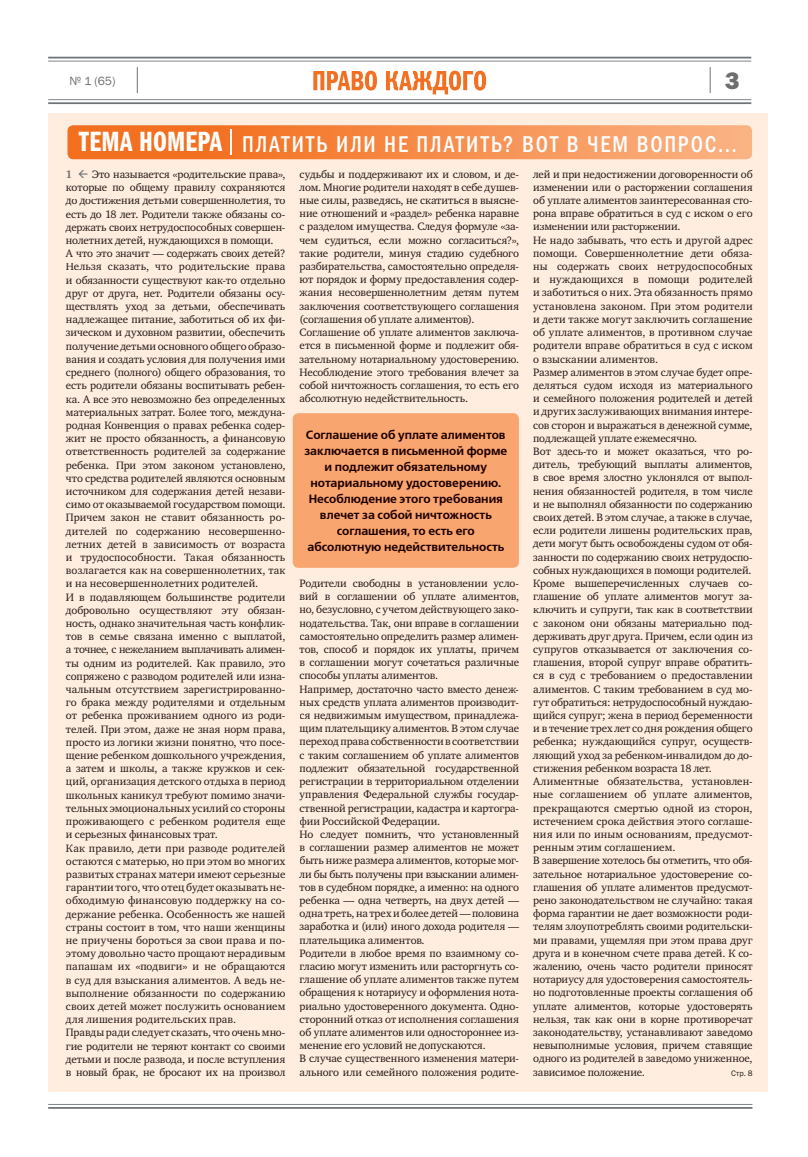
<style>
.page{position:relative;width:808px;height:1157px;background:#fff}
.page>*{position:absolute;margin:0;border:0;box-sizing:border-box;transform-origin:0 0}
.t1{font:28px "Franklin Gothic Demi Cmp ITC";letter-spacing:.005em;color:#fff}
.t2{font:24px "Franklin Gothic Heavy ITC";color:#6d6e70}
.t3{font:23px "Franklin Gothic Medi Cond ITC";letter-spacing:.09em;color:#fff;scale:.92 1}
.t4{font:12px/16px "Free Set Demi C";letter-spacing:-.005em;color:#1e0000;text-align:center}
.t5{font:12px "Franklin Gothic Book ITC";color:#6d6e70}
.t6{font:11px/13.2px "Charter ITC";color:#221917}
.t7{font:700 11px "Charter ITC";color:#6d6e70}
.t8{font:8px "Franklin Gothic Book ITC";color:#221917}
</style>
<div class="page">
<svg style="left:48px;top:1104px;width:704px;height:4px"></svg>
<svg style="left:48px;top:57px;width:703px;height:47px"></svg>
<div style="left:48px;top:113px;width:719px;height:978px;background:#ffeddf"></div>
<div style="left:67px;top:125px;width:685px;height:34px;background:linear-gradient(to right,#f26510,#fab181);border-radius:6px"></div>
<svg style="left:231px;top:129px;width:1px;height:26px"></svg>
<div style="left:293px;top:413px;width:226px;height:155px;background:#f9a56f;border-radius:6px"></div>
<p class="t5" style="left:69px;top:76px;width:48px">№ 1 (65)</p>
<h2 class="t2" style="left:725px;top:72px;width:16px">3</h2>
<h1 class="t1" style="left:79px;top:131px;width:145px">ТЕМА НОМЕРА</h1>
<h3 class="t3" style="left:242px;top:135px;width:540px">ПЛАТИТЬ ИЛИ НЕ ПЛАТИТЬ? ВОТ В ЧЕМ ВОПРОС…</h3>
<p class="t6" style="left:66px;top:169px;width:221px;text-indent:26px">Это называется «родительские права», которые по общему правилу сохраняются до достижения детьми совершеннолетия, то есть до 18 лет. Родители также обязаны со&shy;держать своих нетрудоспособных совершен&shy;нолетних детей, нуждающихся в помощи.<br>А что это значит — содержать своих детей?<br>Нельзя сказать, что родительские права и обязанности существуют как-то отдельно друг от друга, нет. Родители обязаны осу&shy;ществлять уход за детьми, обеспечивать надлежащее питание, заботиться об их фи&shy;зическом и духовном развитии, обеспечить получение детьми основного общего образо&shy;вания и создать условия для получения ими среднего (полного) общего образования, то есть родители обязаны воспитывать ребен&shy;ка. А все это невозможно без определенных материальных затрат. Более того, междуна&shy;родная Конвенция о правах ребенка содер&shy;жит не просто обязанность, а финансовую ответственность родителей за содержание ребенка. При этом законом установлено, что средства родителей являются основным источником для содержания детей незави&shy;симо от оказываемой государством помощи.<br>Причем закон не ставит обязанность ро&shy;дителей по содержанию несовершенно&shy;летних детей в зависимость от возраста и трудоспособности. Такая обязанность возлагается как на совершеннолетних, так и на несовершеннолетних родителей.<br>И в подавляющем большинстве родители добровольно осуществляют эту обязан&shy;ность, однако значительная часть конфлик&shy;тов в семье связана именно с выплатой, а точнее, с нежеланием выплачивать алимен&shy;ты одним из родителей. Как правило, это сопряжено с разводом родителей или изна&shy;чальным отсутствием зарегистрированно&shy;го брака между родителями и отдельным от ребенка проживанием одного из роди&shy;телей. При этом, даже не зная норм права, просто из логики жизни понятно, что посе&shy;щение ребенком дошкольного учреждения, а затем и школы, а также кружков и сек&shy;ций, организация детского отдыха в период школьных каникул требуют помимо значи&shy;тельных эмоциональных усилий со стороны проживающего с ребенком родителя еще и серьезных финансовых трат.<br>Как правило, дети при разводе родителей остаются с матерью, но при этом во многих развитых странах матери имеют серьезные гарантии того, что отец будет оказывать не&shy;обходимую финансовую поддержку на со&shy;держание ребенка. Особенность же нашей страны состоит в том, что наши женщины не приучены бороться за свои права и по&shy;этому довольно часто прощают нерадивым папашам их «подвиги» и не обращаются в суд для взыскания алиментов. А ведь не&shy;выполнение обязанности по содержанию своих детей может послужить основанием для лишения родительских прав.<br>Правды ради следует сказать, что очень мно&shy;гие родители не теряют контакт со своими детьми и после развода, и после вступления в новый брак, не бросают их на произвол</p>
<p class="t6" style="left:300px;top:168px;width:221px">судьбы и поддерживают их и словом, и де&shy;лом. Многие родители находят в себе душев&shy;ные силы, разведясь, не скатиться в выясне&shy;ние отношений и «раздел» ребенка наравне с разделом имущества. Следуя формуле «за&shy;чем судиться, если можно согласиться?», такие родители, минуя стадию судебного разбирательства, самостоятельно определя&shy;ют порядок и форму предоставления содер&shy;жания несовершеннолетним детям путем заключения соответствующего соглашения (соглашения об уплате алиментов).<br>Соглашение об уплате алиментов заключа&shy;ется в письменной форме и подлежит обя&shy;зательному нотариальному удостоверению.<br>Несоблюдение этого требования влечет за собой ничтожность соглашения, то есть его абсолютную недействительность.</p>
<p class="t7" style="left:66px;top:169px;width:8px">1</p>
<p class="t4" style="left:304px;top:428px;width:205px">Соглашение об уплате алиментов заключается в письменной форме и подлежит обязательному нотариальному удостоверению.<br>Несоблюдение этого требования влечет за собой ничтожность соглашения, то есть его абсолютную недействительность</p>
<p class="t6" style="left:300px;top:578px;width:221px">Родители свободны в установлении усло&shy;вий в соглашении об уплате алиментов, но, безусловно, с учетом действующего зако&shy;нодательства. Так, они вправе в соглашении самостоятельно определить размер алимен&shy;тов, способ и порядок их уплаты, причем в соглашении могут сочетаться различные способы уплаты алиментов.<br>Например, достаточно часто вместо денеж&shy;ных средств уплата алиментов производит&shy;ся недвижимым имуществом, принадлежа&shy;щим плательщику алиментов. В этом случае переход права собственности в соответствии с таким соглашением об уплате алиментов подлежит обязательной государственной регистрации в территориальном отделении управления Федеральной службы государ&shy;ственной регистрации, кадастра и картогра&shy;фии Российской Федерации.<br>Но следует помнить, что установленный в соглашении размер алиментов не может быть ниже размера алиментов, которые мог&shy;ли бы быть получены при взыскании алимен&shy;тов в судебном порядке, а именно: на одного ребенка — одна четверть, на двух детей — одна треть, на трех и более детей — половина заработка и (или) иного дохода родителя — плательщика алиментов.<br>Родители в любое время по взаимному со&shy;гласию могут изменить или расторгнуть со&shy;глашение об уплате алиментов также путем обращения к нотариусу и оформления нота&shy;риально удостоверенного документа. Одно&shy;сторонний отказ от исполнения соглашения об уплате алиментов или одностороннее из&shy;менение его условий не допускаются.<br>В случае существенного изменения матери&shy;ального или семейного положения родите-</p>
<p class="t6" style="left:533px;top:168px;width:221px">лей и при недостижении договоренности об изменении или о расторжении соглашения об уплате алиментов заинтересованная сто&shy;рона вправе обратиться в суд с иском о его изменении или расторжении.<br>Не надо забывать, что есть и другой адрес помощи. Совершеннолетние дети обяза&shy;ны содержать своих нетрудоспособных и нуждающихся в помощи родителей и заботиться о них. Эта обязанность прямо установлена законом. При этом родители и дети также могут заключить соглашение об уплате алиментов, в противном случае родители вправе обратиться в суд с иском о взыскании алиментов.<br>Размер алиментов в этом случае будет опре&shy;деляться судом исходя из материального и семейного положения родителей и детей и других заслуживающих внимания интере&shy;сов сторон и выражаться в денежной сумме, подлежащей уплате ежемесячно.<br>Вот здесь-то и может оказаться, что ро&shy;дитель, требующий выплаты алиментов, в свое время злостно уклонялся от выпол&shy;нения обязанностей родителя, в том числе и не выполнял обязанности по содержанию своих детей. В этом случае, а также в случае, если родители лишены родительских прав, дети могут быть освобождены судом от обя&shy;занности по содержанию своих нетрудоспо&shy;собных нуждающихся в помощи родителей.<br>Кроме вышеперечисленных случаев со&shy;глашение об уплате алиментов могут за&shy;ключить и супруги, так как в соответствии с законом они обязаны материально под&shy;держивать друг друга. Причем, если один из супругов отказывается от заключения со&shy;глашения, второй супруг вправе обратить&shy;ся в суд с требованием о предоставлении алиментов. С таким требованием в суд мо&shy;гут обратиться: нетрудоспособный нуждаю&shy;щийся супруг; жена в период беременности и в течение трех лет со дня рождения общего ребенка; нуждающийся супруг, осуществ&shy;ляющий уход за ребенком-инвалидом до до&shy;стижения ребенком возраста 18 лет.<br>Алиментные обязательства, установлен&shy;ные соглашением об уплате алиментов, прекращаются смертью одной из сторон, истечением срока действия этого соглаше&shy;ния или по иным основаниям, предусмот&shy;ренным этим соглашением.<br>В завершение хотелось бы отметить, что обя&shy;зательное нотариальное удостоверение со&shy;глашения об уплате алиментов предусмот&shy;рено законодательством не случайно: такая форма гарантии не дает возможности роди&shy;телям злоупотреблять своими родительски&shy;ми правами, ущемляя при этом права друг друга и в конечном счете права детей. К со&shy;жалению, очень часто родители приносят нотариусу для удостоверения самостоятель&shy;но подготовленные проекты соглашения об уплате алиментов, которые удостоверять нельзя, так как они в корне противоречат законодательству, устанавливают заведомо невыполнимые условия, причем ставящие одного из родителей в заведомо униженное, зависимое положение.</p>
<p class="t8" style="left:731px;top:1069px;width:23px">Стр. 8</p>
</div>
